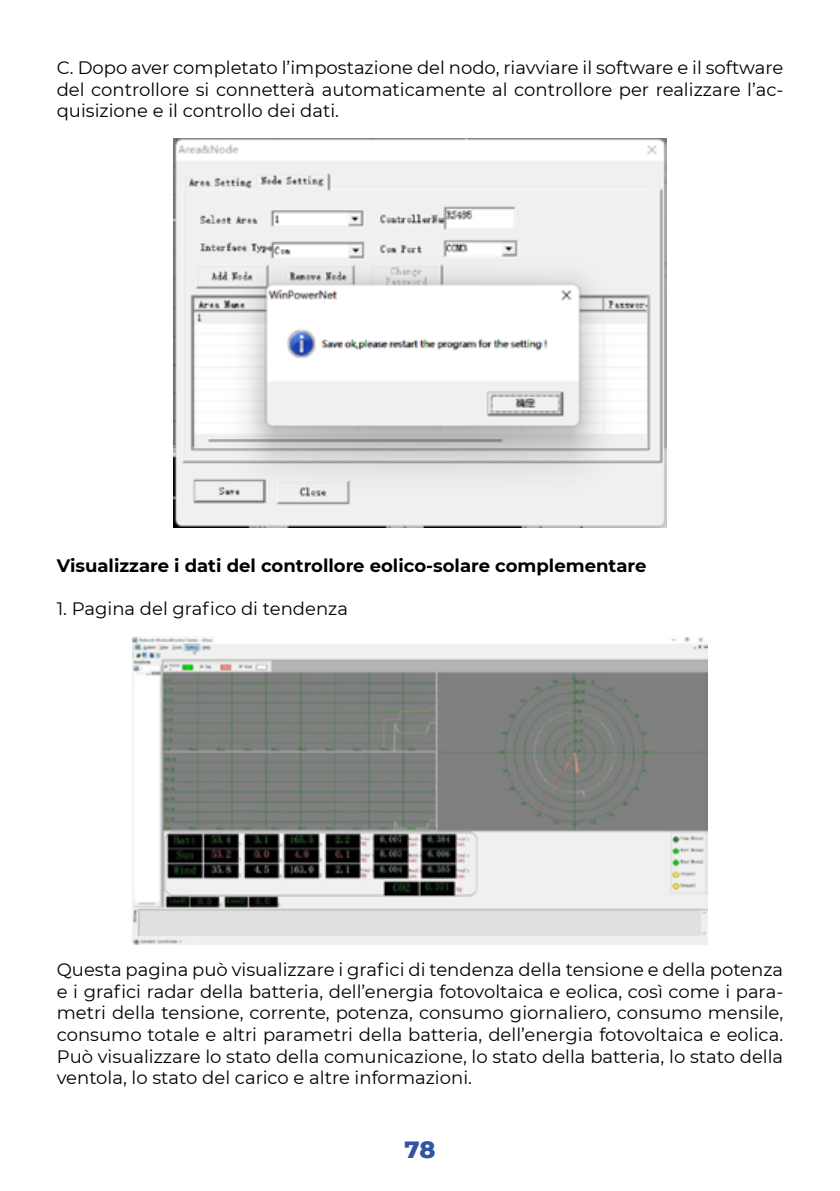
<style>
.page{position:relative;width:840px;height:1191px;background:#fff}
.page>*{position:absolute;margin:0;border:0;box-sizing:border-box;transform-origin:0 0}
.t1{font:800 24px "Montserrat";color:#3055a3}
.t2{font:18px/21.6px "Montserrat";color:#000;text-align:justify}
.t3{font:700 18px "Montserrat";color:#000}
</style>
<div class="page">
<img style="left:173px;top:139px;width:493px;height:388px">
<img style="left:133px;top:636px;width:573px;height:308px">
<p class="t2" style="left:57px;top:56px;width:727px">C. Dopo aver completato l’impostazione del nodo, riavviare il software e il software del controllore si connetterà automaticamente al controllore per realizzare l’ac&shy;quisizione e il controllo dei dati.</p>
<p class="t3" style="left:57px;top:552px;width:591px">Visualizzare i dati del controllore eolico-solare complementare</p>
<p class="t2" style="left:57px;top:597px;width:292px">1. Pagina del grafico di tendenza</p>
<p class="t2" style="left:57px;top:958px;width:727px">Questa pagina può visualizzare i grafici di tendenza della tensione e della potenza e i grafici radar della batteria, dell’energia fotovoltaica e eolica, così come i para&shy;metri della tensione, corrente, potenza, consumo giornaliero, consumo mensile, consumo totale e altri parametri della batteria, dell’energia fotovoltaica e eolica.<br>Può visualizzare lo stato della comunicazione, lo stato della batteria, lo stato della ventola, lo stato del carico e altre informazioni.</p>
<h1 class="t1" style="left:404px;top:1131px;width:32px">78</h1>
</div>
